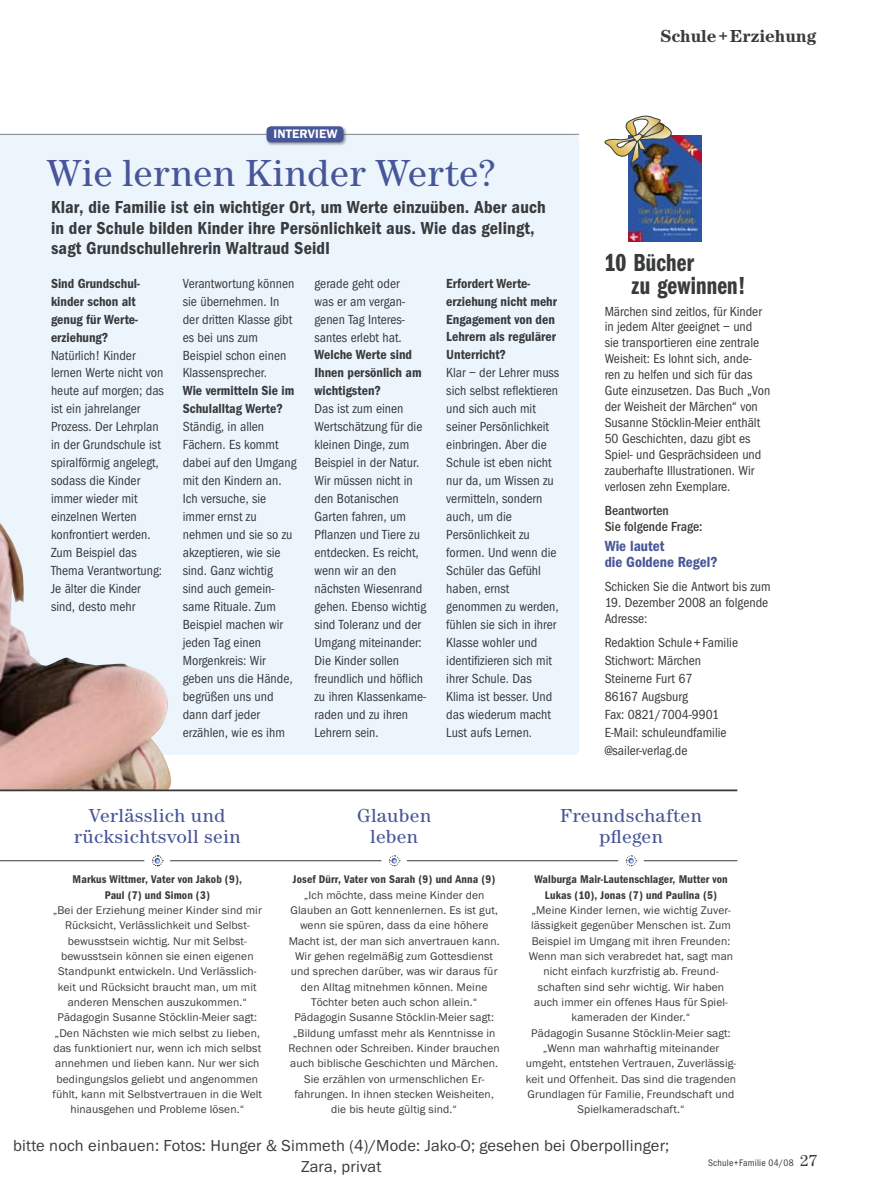
<style>
.page{position:relative;width:893px;height:1191px;background:#fff}
.page>*{position:absolute;margin:0;border:0;box-sizing:border-box;transform-origin:0 0}
.t1{font:39px "Century EF";color:#475698}
.t2{font:25.5px/23.2px "Franklin Gothic EF Demi Comp";letter-spacing:.01em;color:#383a3b}
.t3{font:19.5px/21px "Century EF";letter-spacing:.01em;color:#475698;text-align:center}
.t4{font:600 condensed 18px/20.5px "Franklin Gothic EF";letter-spacing:.01em;color:#383a3b}
.t5{font:700 18px "Century EF";color:#383a3b}
.t6{font:16.5px/21px "Franklin Gothic EF";letter-spacing:.01em;color:#383a3b;text-align:center}
.t7{font:600 condensed 15.15px/15.9px "Franklin Gothic EF";color:#475698}
.t8{font:condensed 13.65px/18px "Franklin Gothic EF";color:#383a3b}
.t9{font:600 condensed 13.65px/18px "Franklin Gothic EF";color:#383a3b}
.t10{font:500 condensed 13.65px/15.9px "Franklin Gothic EF";color:#383a3b}
.t11{font:600 12.75px "Franklin Gothic EF";letter-spacing:.01em;color:#fff}
.t12{font:11.55px/15.3px "Franklin Gothic EF";letter-spacing:.01em;color:#383a3b;text-align:center}
.t13{font:600 condensed 11.55px/15.3px "Franklin Gothic EF";letter-spacing:.01em;color:#383a3b;text-align:center}
.t14{font:condensed 9.75px "Franklin Gothic EF";letter-spacing:.02em;color:#383a3b}
.s1{font-family:"Century EF";font-stretch:normal;font-size:16.5px}
</style>
<div class="page">
<div style="left:0;top:135px;width:579px;height:620px;background:#edf5fc"></div>
<img style="left:0;top:522px;width:175px;height:267px">
<hr style="left:0;top:860px;width:737px;height:1px;background:#383a3b">
<div style="left:145px;top:857px;width:25px;height:6px;background:#fff"></div>
<svg style="left:152px;top:855px;width:11px;height:11px"></svg>
<div style="left:381px;top:857px;width:26px;height:6px;background:#fff"></div>
<svg style="left:388px;top:855px;width:12px;height:11px"></svg>
<div style="left:618px;top:857px;width:26px;height:6px;background:#fff"></div>
<svg style="left:625px;top:855px;width:12px;height:11px"></svg>
<hr style="left:0;top:789px;width:737px;height:2px;background:#383a3b">
<hr style="left:0;top:134px;width:579px;height:1px;background:#85888d">
<div style="left:265px;top:125px;width:82px;height:21px;background:#383a3b;opacity:.5"></div>
<div style="left:267px;top:126px;width:76px;height:16px;background:#475698;border-radius:5px"></div>
<img style="left:628px;top:136px;width:74px;height:105px">
<img style="left:604px;top:115px;width:73px;height:50px">
<p class="t11" style="left:274px;top:127px;width:65px">INTERVIEW</p>
<h1 class="t1" style="left:47px;top:150px;width:450px">Wie lernen Kinder Werte?</h1>
<h3 class="t4" style="left:51px;top:197px;width:496px">Klar, die Familie ist ein wichtiger Ort, um Werte einzuüben. Aber auch in der Schule bilden Kinder ihre Persönlichkeit aus. Wie das gelingt, sagt Grundschullehrerin Waltraud Seidl</h3>
<p class="t9" style="left:51px;top:274px;width:90px">Sind Grundschul&shy;kinder schon alt genug für Werte&shy;erziehung?</p>
<p class="t8" style="left:51px;top:346px;width:114px">Natürlich! Kinder lernen Werte nicht von heute auf morgen; das ist ein jahrelanger<br>Prozess. Der Lehrplan in der Grundschule ist spiralförmig angelegt, sodass die Kinder immer wieder mit einzelnen Werten konfrontiert werden.<br>Zum Beispiel das<br>Thema Verantwortung:<br>Je älter die Kinder sind, desto mehr</p>
<p class="t8" style="left:183px;top:274px;width:113px">Verantwortung können sie übernehmen. In der dritten Klasse gibt es bei uns zum<br>Beispiel schon einen<br>Klassensprecher.</p>
<p class="t9" style="left:183px;top:382px;width:113px">Wie vermitteln Sie im<br>Schulalltag Werte?</p>
<p class="t8" style="left:183px;top:418px;width:115px">Ständig, in allen<br>Fächern. Es kommt dabei auf den Umgang mit den Kindern an.<br>Ich versuche, sie immer ernst zu nehmen und sie so zu akzeptieren, wie sie sind. Ganz wichtig sind auch gemein&shy;same Rituale. Zum<br>Beispiel machen wir jeden Tag einen<br>Morgenkreis: Wir geben uns die Hände, begrüßen uns und dann darf jeder erzählen, wie es ihm</p>
<p class="t8" style="left:315px;top:274px;width:92px">gerade geht oder was er am vergan&shy;genen Tag Interes&shy;santes erlebt hat.</p>
<p class="t9" style="left:315px;top:346px;width:109px">Welche Werte sind<br>Ihnen persönlich am wichtigsten?</p>
<p class="t8" style="left:315px;top:400px;width:113px">Das ist zum einen<br>Wertschätzung für die kleinen Dinge, zum<br>Beispiel in der Natur.<br>Wir müssen nicht in den Botanischen<br>Garten fahren, um<br>Pflanzen und Tiere zu entdecken. Es reicht, wenn wir an den nächsten Wiesenrand gehen. Ebenso wichtig sind Toleranz und der<br>Umgang miteinander:<br>Die Kinder sollen freundlich und höflich zu ihren Klassenkame&shy;raden und zu ihren<br>Lehrern sein.</p>
<p class="t9" style="left:446px;top:274px;width:112px">Erfordert Werte&shy;erziehung nicht mehr<br>Engagement von den<br>Lehrern als regulärer<br>Unterricht?</p>
<p class="t8" style="left:446px;top:364px;width:114px">Klar – der Lehrer muss sich selbst reflektieren und sich auch mit seiner Persönlichkeit einbringen. Aber die<br>Schule ist eben nicht nur da, um Wissen zu vermitteln, sondern auch, um die<br>Persönlichkeit zu formen. Und wenn die<br>Schüler das Gefühl haben, ernst genommen zu werden, fühlen sie sich in ihrer<br>Klasse wohler und identifizieren sich mit ihrer Schule. Das<br>Klima ist besser. Und das wiederum macht<br>Lust aufs Lernen.</p>
<h3 class="t5" style="left:660px;top:25px;width:157px">Schule + Erziehung</h3>
<h2 class="t2" style="left:631px;top:251px;width:116px;text-indent:-27px">10 Bücher<br>zu gewinnen!</h2>
<p class="t8" style="left:605px;top:303px;width:167px;line-height:15.9px">Märchen sind zeitlos, für Kinder in jedem Alter geeignet – und<br>sie transportieren eine zentrale<br>Weisheit: Es lohnt sich, ande&shy;ren zu helfen und sich für das<br>Gute einzusetzen. Das Buch „Von der Weisheit der Märchen“ von<br>Susanne Stöcklin-Meier enthält<br>50 Geschichten, dazu gibt es<br>Spiel- und Gesprächsideen und zauberhafte Illustrationen. Wir verlosen zehn Exemplare.</p>
<p class="t10" style="left:605px;top:502px;width:99px">Beantworten<br>Sie folgende Frage:</p>
<p class="t7" style="left:605px;top:538px;width:114px">Wie lautet<br>die Goldene Regel?</p>
<p class="t8" style="left:605px;top:578px;width:168px">Schicken Sie die Antwort bis zum</p>
<p class="t8" style="left:605px;top:595px;width:165px;line-height:15.9px">19. Dezember 2008 an folgende<br>Adresse:</p>
<p class="t8" style="left:605px;top:633px;width:135px">Redaktion Schule+Familie<br>Stichwort: Märchen<br>Steinerne Furt 67<br>86167 Augsburg<br>Fax: 0821/7004-9901<br>E-Mail: schuleundfamilie @sailer-verlag.de</p>
<h3 class="t3" style="left:74px;top:806px;width:168px">Verlässlich und rücksichtsvoll sein</h3>
<p class="t13" style="left:73px;top:872px;width:171px">Markus Wittmer, Vater von Jakob (9),<br>Paul (7) und Simon (3)</p>
<p class="t12" style="left:52px;top:902px;width:211px">„Bei der Erziehung meiner Kinder sind mir Rücksicht, Verlässlichkeit und Selbst&shy;bewusstsein wichtig. Nur mit Selbst&shy;bewusstsein können sie einen eigenen Standpunkt entwickeln. Und Verlässlich&shy;keit und Rücksicht braucht man, um mit anderen Menschen auszukommen.“ Pädagogin Susanne Stöcklin-Meier sagt: „Den Nächsten wie mich selbst zu lieben, das funktioniert nur, wenn ich mich selbst annehmen und lieben kann. Nur wer sich bedingungslos geliebt und angenommen fühlt, kann mit Selbstvertrauen in die Welt hinausgehen und Probleme lösen.“</p>
<h3 class="t3" style="left:357px;top:806px;width:76px">Glauben leben</h3>
<p class="t13" style="left:293px;top:872px;width:204px">Josef Dürr, Vater von Sarah (9) und Anna (9)</p>
<p class="t12" style="left:289px;top:887px;width:213px">„Ich möchte, dass meine Kinder den Glauben an Gott kennenlernen. Es ist gut, wenn sie spüren, dass da eine höhere Macht ist, der man sich anvertrauen kann.<br>Wir gehen regelmäßig zum Gottesdienst und sprechen darüber, was wir daraus für den Alltag mitnehmen können. Meine Töchter beten auch schon allein.“ Pädagogin Susanne Stöcklin-Meier sagt: „Bildung umfasst mehr als Kenntnisse in Rechnen oder Schreiben. Kinder brauchen auch biblische Geschichten und Märchen.<br>Sie erzählen von urmenschlichen Er&shy;fahrungen. In ihnen stecken Weisheiten, die bis heute gültig sind.“</p>
<h3 class="t3" style="left:560px;top:806px;width:143px">Freundschaften pflegen</h3>
<p class="t13" style="left:534px;top:872px;width:195px">Walburga Mair-Lautenschlager, Mutter von<br>Lukas (10), Jonas (7) und Paulina (5)</p>
<p class="t12" style="left:526px;top:902px;width:212px">„Meine Kinder lernen, wie wichtig Zuver&shy;lässigkeit gegenüber Menschen ist. Zum Beispiel im Umgang mit ihren Freunden:<br>Wenn man sich verabredet hat, sagt man nicht einfach kurzfristig ab. Freund&shy;schaften sind sehr wichtig. Wir haben auch immer ein offenes Haus für Spiel&shy;kameraden der Kinder.“<br>Pädagogin Susanne Stöcklin-Meier sagt: „Wenn man wahrhaftig miteinander umgeht, entstehen Vertrauen, Zuverlässig&shy;keit und Offenheit. Das sind die tragenden Grundlagen für Familie, Freundschaft und Spielkameradschaft.“</p>
<p class="t6" style="left:13px;top:1135px;width:658px">bitte noch einbauen: Fotos: Hunger &amp; Simmeth (4)/Mode: Jako-O; gesehen bei Oberpollinger;<br>Zara, privat</p>
<p class="t14" style="left:708px;top:1156px;width:111px">Schule+Familie 04/08 <span class="s1">27</span></p>
</div>
